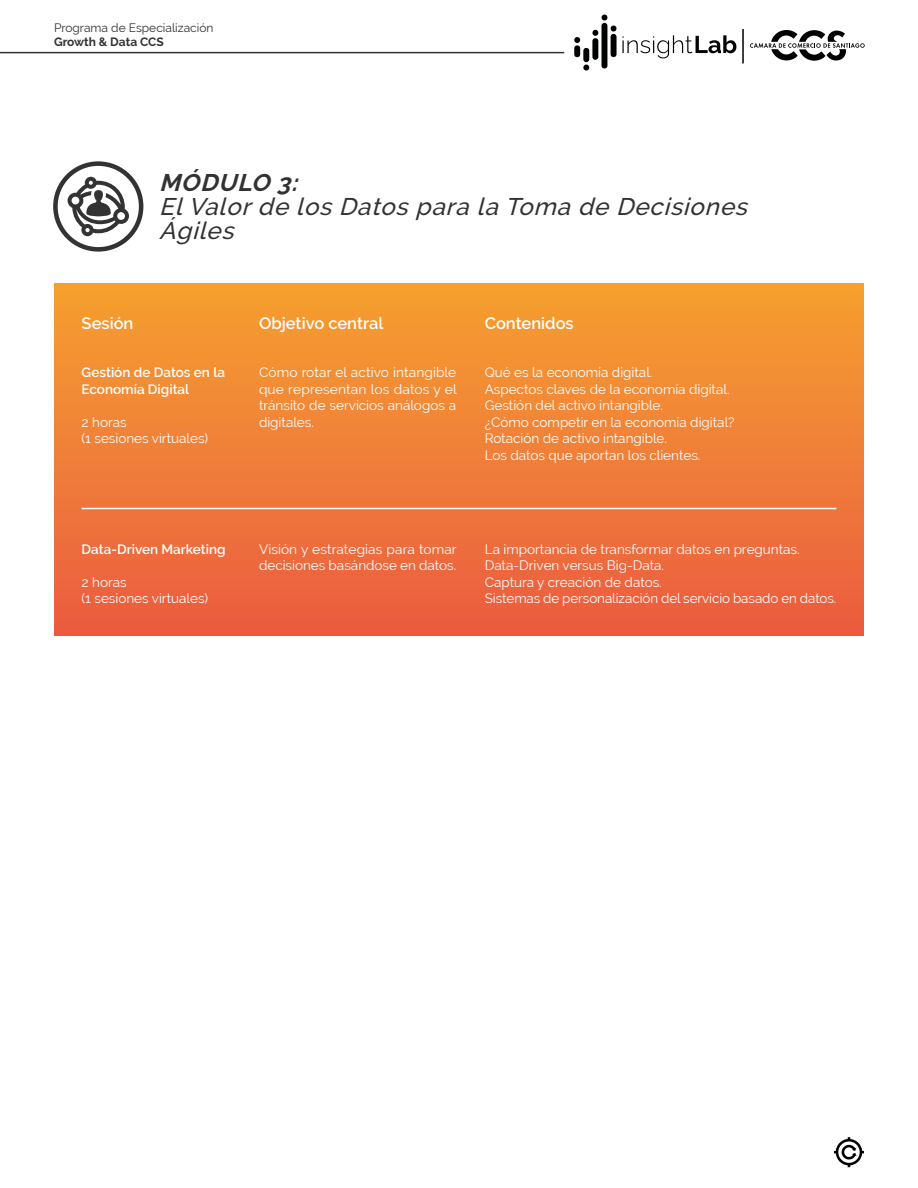
<style>
.page{position:relative;width:918px;height:1188px;background:#fff}
.page>*{position:absolute;margin:0;border:0;box-sizing:border-box;transform-origin:0 0}
.t1{font:italic 500 24px/24px "Raleway";color:#333232}
.t2{font:italic 700 24px "Raleway";color:#333232}
.t3{font:600 16.5px "Raleway";color:#fff}
.t4{font:13.5px/16.5px "Raleway";color:#fff}
.t5{font:600 13.5px/16.5px "Raleway";color:#fff}
.t6{font:12px "Raleway";color:#333232}
.t7{font:700 12px "Raleway";color:#333232}
</style>
<div class="page">
<div style="left:54px;top:284px;width:810px;height:352px;background:linear-gradient(to bottom,#f5a02f,#eb5b41)"></div>
<hr style="left:82px;top:508px;width:754px;height:1px;background:#fff">
<div style="left:53px;top:161px;width:90px;height:91px;border:5px solid #333;border-radius:50%"></div>
<svg style="left:68px;top:177px;width:61px;height:59px"></svg>
<hr style="left:0;top:52px;width:564px;height:1px;background:#333232">
<svg style="left:834px;top:1137px;width:30px;height:30px"></svg>
<svg style="left:574px;top:15px;width:162px;height:56px"></svg>
<hr style="left:742px;top:29px;width:2px;height:34px;background:#000">
<svg style="left:750px;top:30px;width:115px;height:31px"></svg>
<p class="t6" style="left:54px;top:21px;width:161px">Programa de Especialización</p>
<p class="t7" style="left:54px;top:35px;width:111px">Growth &amp; Data CCS</p>
<h1 class="t2" style="left:159px;top:169px;width:147px">MÓDULO 3:</h1>
<h1 class="t1" style="left:159px;top:194px;width:596px">ElValorde los Datos para la Toma de Decisiones<br>Ágiles</h1>
<p class="t3" style="left:82px;top:314px;width:53px">Sesión</p>
<p class="t3" style="left:259px;top:314px;width:126px">Objetivo central</p>
<p class="t3" style="left:485px;top:314px;width:91px">Contenidos</p>
<p class="t5" style="left:82px;top:364px;width:145px">Gestión de Datos en la<br>Economía Digital</p>
<p class="t4" style="left:82px;top:414px;width:128px">2 horas<br>(1 sesiones virtuales)</p>
<p class="t5" style="left:82px;top:541px;width:146px">Data-Driven Marketing</p>
<p class="t4" style="left:82px;top:574px;width:128px">2 horas<br>(1 sesiones virtuales)</p>
<p class="t4" style="left:259px;top:364px;width:199px;text-align:justify">Cómo rotar el activo intangible que representan los datos y el tránsito de servicios análogos a digitales.</p>
<p class="t4" style="left:485px;top:364px;width:252px">Qué es la economía digital.<br>Aspectos claves de la economía digital.<br>Gestión del activo intangible.<br>¿Cómo competir en la economía digital?<br>Rotación de activo intangible.<br>Los datos que aportan los clientes.</p>
<p class="t4" style="left:259px;top:541px;width:199px">Visión y estrategias para tomar decisiones basándose en datos.</p>
<p class="t4" style="left:485px;top:541px;width:353px">La importancia de transformar datos en preguntas.<br>Data-Driven versus Big-Data.<br>Captura y creación de datos.<br>Sistemas de personalización del servicio basado en datos.</p>
</div>
